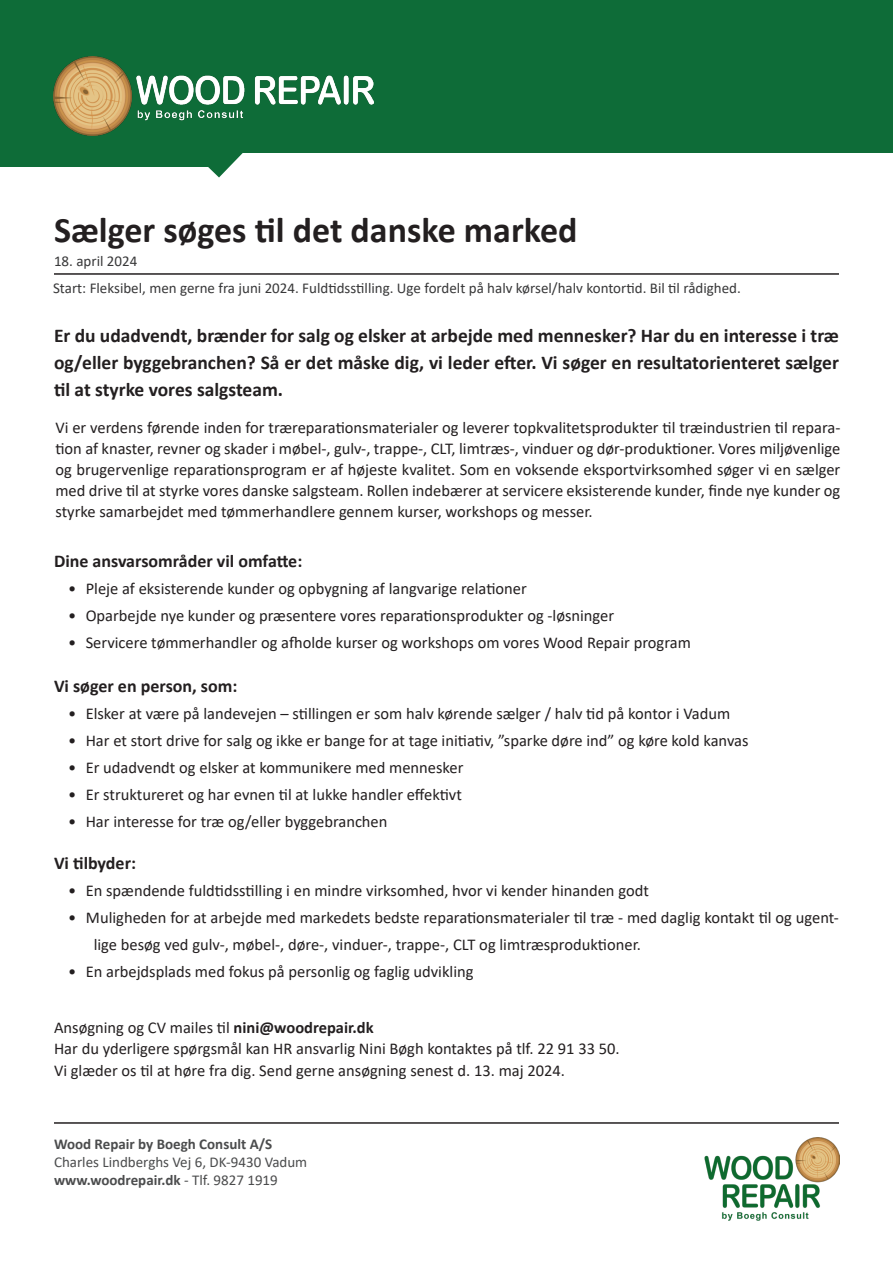
<style>
.page{position:relative;width:893px;height:1263px;background:#fff}
.page>*{position:absolute;margin:0;border:0;box-sizing:border-box;transform-origin:0 0}
.t1{font:700 36px "Calibri";color:#231f20}
.t2{font:700 19.5px/27px "Calibri";color:#231f20;text-align:justify}
.t3{font:700 18px "Calibri";color:#231f20}
.t4{font:16.5px/21px "Calibri";color:#231f20;text-align:justify}
.t5{font:15px "Calibri";color:#383839}
.t6{font:700 15px "Calibri";color:#4b4c4d}
.t7{font:15px "Calibri";color:#4b4c4d}
.s1{font-weight:700}
.s2{font-weight:400}
</style>
<div class="page">
<div style="left:0;top:0;width:893px;height:152px;background:#0e6c38"></div>
<hr style="left:54px;top:273px;width:785px;height:2px;background:#231f20">
<hr style="left:54px;top:1122px;width:785px;height:2px;background:#231f20">
<svg style="left:177px;top:152px;width:82px;height:25px"></svg>
<div style="left:0;top:132px;width:214px;height:34px;background:#0e6c38"></div>
<img style="left:53px;top:57px;width:320px;height:79px">
<img style="left:704px;top:1137px;width:135px;height:84px">
<p class="t1" style="left:54px;top:204px;width:525px">Sælger søges til det danske marked</p>
<p class="t5" style="left:54px;top:251px;width:85px">18. april 2024</p>
<p class="t5" style="left:53px;top:277px;width:689px">Start: Fleksibel, men gerne fra juni 2024. Fuldtidsstilling. Uge fordelt på halv kørsel/halv kontortid. Bil til rådighed.</p>
<p class="t2" style="left:54px;top:322px;width:786px">Er du udadvendt, brænder for salg og elsker at arbejde med mennesker? Har du en interesse i træ og/eller byggebranchen? Så er det måske dig, vi leder efter. Vi søger en resultatorienteret sælger til at styrke vores salgsteam.</p>
<p class="t4" style="left:55px;top:416px;width:786px">Vi er verdens førende inden for træreparationsmaterialer og leverer topkvalitetsprodukter til træindustrien til repara&shy;tion af knaster, revner og skader i møbel-, gulv-, trappe-, CLT, limtræs-, vinduer og dør-produktioner. Vores miljøvenlige og brugervenlige reparationsprogram er af højeste kvalitet. Som en voksende eksportvirksomhed søger vi en sælger med drive til at styrke vores danske salgsteam. Rollen indebærer at servicere eksisterende kunder, finde nye kunder og styrke samarbejdet med tømmerhandlere gennem kurser, workshops og messer.</p>
<p class="t3" style="left:54px;top:548px;width:250px">Dine ansvarsområder vil omfatte:</p>
<p class="t4" style="left:68px;top:578px;width:460px">• Pleje af eksisterende kunder og opbygning af langvarige relationer</p>
<p class="t4" style="left:68px;top:605px;width:547px">• Oparbejde nye kunder og præsentere vores reparationsprodukter og -løsninger</p>
<p class="t4" style="left:68px;top:632px;width:624px">• Servicere tømmerhandler og afholde kurser og workshops om vores Wood Repair program</p>
<p class="t3" style="left:54px;top:673px;width:185px">Vi søger en person, som:</p>
<p class="t4" style="left:68px;top:702px;width:663px">• Elsker at være på landevejen – stillingen er som halv kørende sælger / halv tid på kontor i Vadum</p>
<p class="t4" style="left:68px;top:729px;width:682px">• Har et stort drive for salg og ikke er bange for at tage initiativ, ”sparke døre ind” og køre kold kanvas</p>
<p class="t4" style="left:68px;top:756px;width:397px">• Er udadvendt og elsker at kommunikere med mennesker</p>
<p class="t4" style="left:68px;top:783px;width:395px">• Er struktureret og har evnen til at lukke handler effektivt</p>
<p class="t4" style="left:68px;top:810px;width:321px">• Har interesse for træ og/eller byggebranchen</p>
<p class="t3" style="left:54px;top:850px;width:84px">Vi tilbyder:</p>
<p class="t4" style="left:68px;top:879px;width:582px">• En spændende fuldtidsstilling i en mindre virksomhed, hvor vi kender hinanden godt</p>
<p class="t4" style="left:94px;top:903px;width:747px;line-height:27px;text-indent:-26px">• Muligheden for at arbejde med markedets bedste reparationsmaterialer til træ - med daglig kontakt til og ugent&shy;lige besøg ved gulv-, møbel-, døre-, vinduer-, trappe-, CLT og limtræsproduktioner.</p>
<p class="t4" style="left:68px;top:960px;width:407px">• En arbejdsplads med fokus på personlig og faglig udvikling</p>
<p class="t4" style="left:54px;top:1016px;width:321px">Ansøgning og CV mailes til <span class="s1">nini@woodrepair.dk</span></p>
<p class="t4" style="left:54px;top:1037px;width:567px">Har du yderligere spørgsmål kan HR ansvarlig Nini Bøgh kontaktes på tlf. 22 91 33 50.</p>
<p class="t4" style="left:54px;top:1059px;width:513px">Vi glæder os til at høre fra dig. Send gerne ansøgning senest d. 13. maj 2024.</p>
<p class="t6" style="left:54px;top:1133px;width:220px">Wood Repair by Boegh Consult A/S</p>
<p class="t7" style="left:54px;top:1151px;width:255px">Charles Lindberghs Vej 6, DK-9430 Vadum</p>
<p class="t6" style="left:54px;top:1169px;width:225px">www.woodrepair.dk <span class="s2">- Tlf. 9827 1919</span></p>
</div>
